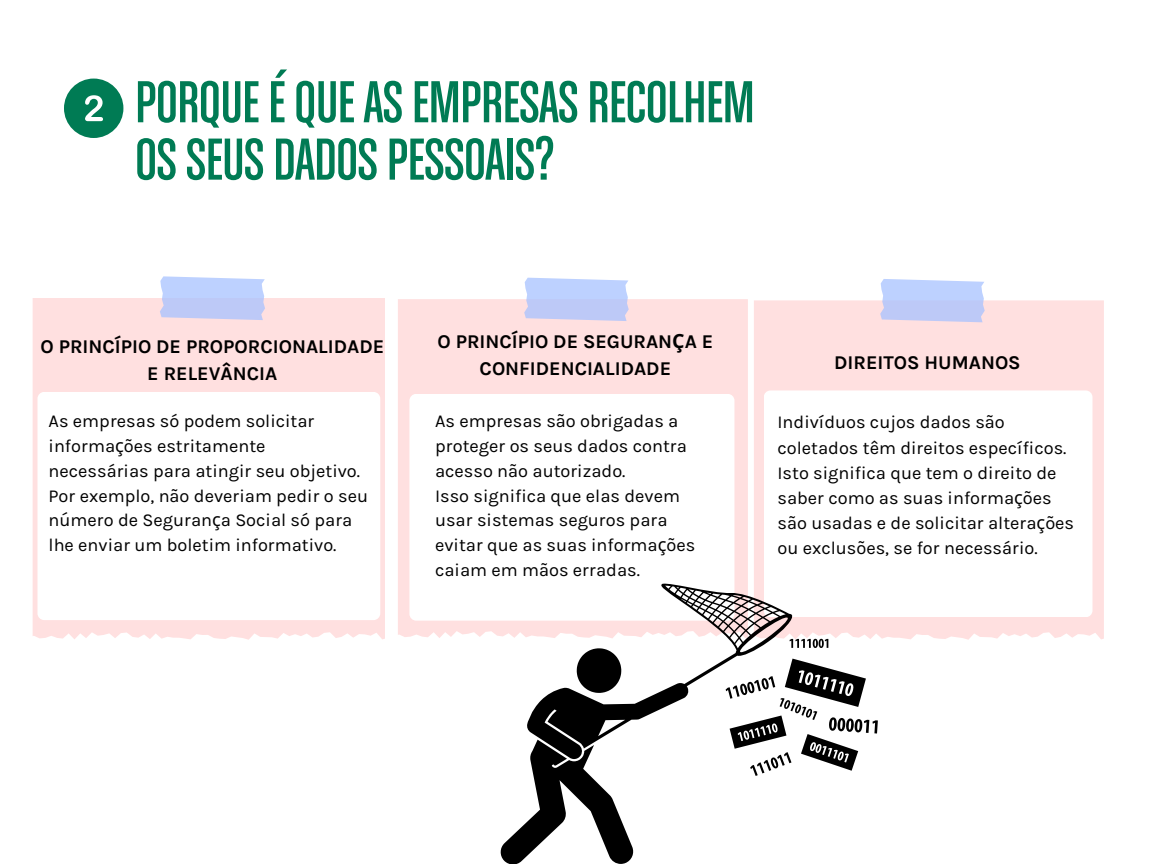
<style>
.page{position:relative;width:1152px;height:864px;background:#fff}
.page>*{position:absolute;margin:0;border:0;box-sizing:border-box;transform-origin:0 0}
.t1{font:63px/57.3px "Chalet Comprime Cologne Eighty";letter-spacing:-.01em;color:#007b54}
.t2{font:700 19.5px/26.7px "Karla";color:#000;text-align:center}
.t3{font:18.15px/24.8px "Karla";color:#000}
.s1{font-family:"Noto Sans"}
</style>
<div class="page">
<div style="left:398px;top:299px;width:350px;height:339px;background:#ffe0e0"></div>
<svg style="left:524px;top:278px;width:105px;height:43px;background:#c3d0f9"></svg>
<div style="left:33px;top:298px;width:352px;height:342px;background:#ffe0e0"></div>
<svg style="left:160px;top:276px;width:105px;height:44px;background:#c3d0f9"></svg>
<div style="left:754px;top:300px;width:350px;height:340px;background:#ffe0e0"></div>
<svg style="left:880px;top:279px;width:105px;height:43px;background:#c3d0f9"></svg>
<div style="left:409px;top:394px;width:325px;height:227px;background:#fff;border-radius:7px"></div>
<div style="left:37px;top:392px;width:343px;height:228px;background:#fff;border-radius:7px"></div>
<div style="left:764px;top:390px;width:328px;height:227px;background:#fff;border-radius:7px"></div>
<svg style="left:500px;top:759px;width:134px;height:105px"></svg>
<svg style="left:527px;top:583px;width:267px;height:176px"></svg>
<svg style="left:790px;top:639px;width:38px;height:9px"></svg>
<svg style="left:726px;top:659px;width:152px;height:117px"></svg>
<div style="left:64px;top:79px;width:59px;height:59px;background:#007b54;border-radius:50%"></div>
<svg style="left:85px;top:95px;width:18px;height:26px"></svg>
<p class="t1" style="left:135px;top:78px;width:621px">PORQUE ÉQUEASEMPRESASRECOLHEM<br>OSSEUSDADOSPESSOAIS?</p>
<h1 class="t2" style="left:40px;top:334px;width:345px">O PRINCÍPIO DE PROPORCIONALIDADE<br>E RELEVÂNCIA</h1>
<p class="t2" style="left:437px;top:328px;width:277px">O PRINCÍPIO DE SEGURAN<span class="s1">Ç</span>A E<br>CONFIDENCIALIDADE</p>
<p class="t2" style="left:834px;top:349px;width:188px">DIREITOS HUMANOS</p>
<p class="t3" style="left:49px;top:409px;width:321px">As empresas só podem solicitar informa<span class="s1">ç</span>ões estritamente necessárias para atingir seu objetivo.<br>Por exemplo, não deveriam pedir o seu número de Seguran<span class="s1">ç</span>a Social só para lhe enviar um boletim informativo.</p>
<p class="t3" style="left:778px;top:410px;width:298px;line-height:25.2px">Indivíduos cujos dados são coletados têm direitos específicos.<br>Isto significa que tem o direito de saber como as suas informa<span class="s1">ç</span>ões são usadas e de solicitar altera<span class="s1">ç</span>ões ou exclusões, se for necessário.</p>
<p class="t3" style="left:435px;top:409px;width:253px">As empresas são obrigadas a proteger os seus dados contra acesso não autorizado.</p>
<h2 class="t3" style="left:435px;top:483px;width:262px">Isso significa que elas devem usar sistemas seguros para evitar que as suas informa<span class="s1">ç</span>ões caiam em mãos erradas.</h2>
</div>
